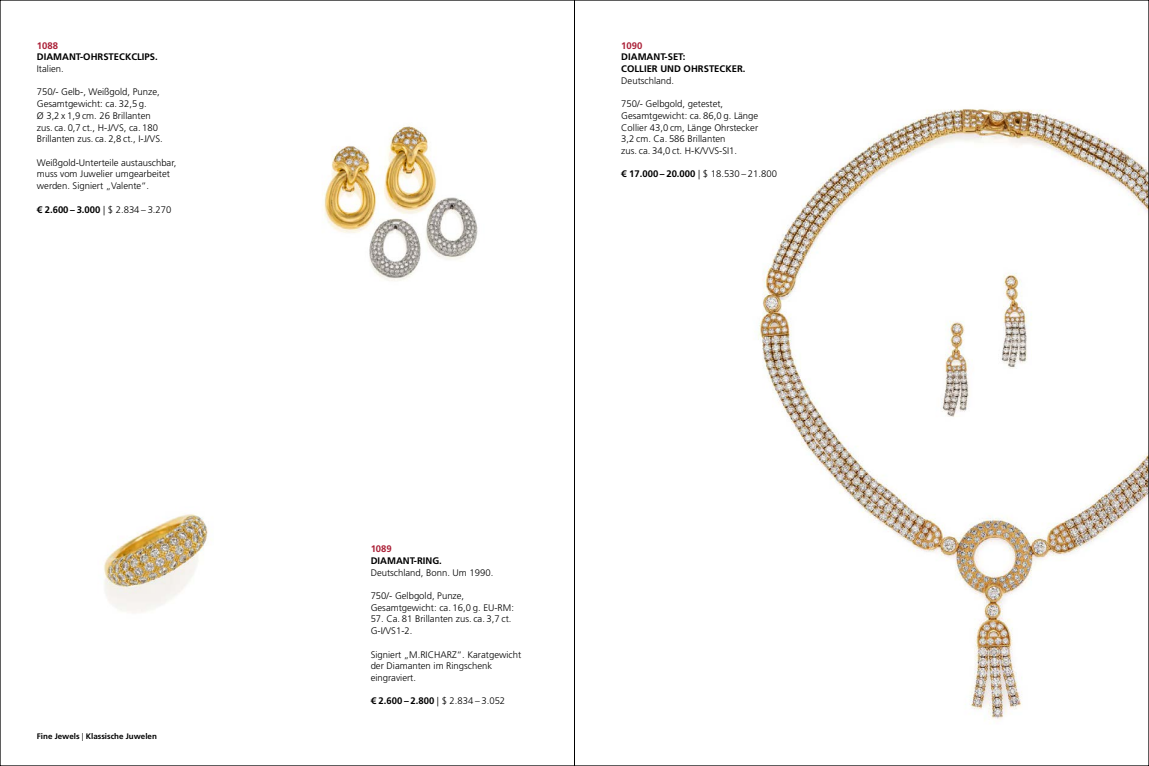
<style>
.page{position:relative;width:1149px;height:766px;background:#fff}
.page>*{position:absolute;margin:0;border:0;box-sizing:border-box;transform-origin:0 0}
.t1{font:300 9.5px/11.7px "Frutiger LT Std";color:#000}
.t2{font:700 9.5px/11.7px "Frutiger LT Std";color:#000}
.t3{font:700 9.5px "Frutiger LT Std";color:#ab2037}
.t4{font:700 8px "Frutiger LT Std";color:#000}
.s1{font-weight:700}
.s2{font-weight:300}
</style>
<div class="page">
<img style="left:758px;top:109px;width:388px;height:611px">
<img style="left:324px;top:126px;width:154px;height:155px">
<img style="left:103px;top:514px;width:108px;height:99px">
<hr style="left:574px;top:0;width:1px;height:765px;background:#000">
<p class="t3" style="left:37px;top:40px;width:23px">1088</p>
<p class="t2" style="left:37px;top:51px;width:122px">DIAMANT-OHRSTECKCLIPS.</p>
<p class="t1" style="left:37px;top:63px;width:28px">Italien.</p>
<p class="t1" style="left:37px;top:86px;width:127px">750/- Gelb-, Weißgold, Punze,<br>Gesamtgewicht: ca. 32,5 g.<br>Ø 3,2 x 1,9 cm. 26 Brillanten zus. ca. 0,7 ct., H-J/VS, ca. 180<br>Brillanten zus. ca. 2,8 ct., I-J/VS.</p>
<p class="t1" style="left:37px;top:157px;width:141px">Weißgold-Unterteile austauschbar, muss vom Juwelier umgearbeitet werden. Signiert „Valente“.</p>
<p class="t1" style="left:37px;top:203px;width:136px"><span class="s1">€ 2.600 – 3.000</span> | $ 2.834 – 3.270</p>
<p class="t4" style="left:37px;top:731px;width:122px">Fine Jewels <span class="s2">|</span> Klassische Juwelen</p>
<p class="t3" style="left:621px;top:40px;width:23px">1090</p>
<p class="t2" style="left:621px;top:51px;width:126px">DIAMANT-SET:<br>COLLIER UND OHRSTECKER.</p>
<p class="t1" style="left:621px;top:75px;width:54px">Deutschland.</p>
<p class="t1" style="left:621px;top:98px;width:138px">750/- Gelbgold, getestet,<br>Gesamtgewicht: ca. 86,0 g. Länge<br>Collier 43,0 cm, Länge Ohrstecker<br>3,2 cm. Ca. 586 Brillanten<br>zus. ca. 34,0 ct. H-K/VVS-SI1.</p>
<p class="t1" style="left:621px;top:168px;width:157px"><span class="s1">€ 17.000 – 20.000</span> | $ 18.530 – 21.800</p>
<p class="t3" style="left:370px;top:543px;width:23px">1089</p>
<p class="t2" style="left:370px;top:554px;width:73px">DIAMANT-RING.</p>
<p class="t1" style="left:370px;top:566px;width:124px">Deutschland, Bonn. Um 1990.</p>
<p class="t1" style="left:370px;top:590px;width:145px">750/- Gelbgold, Punze,<br>Gesamtgewicht: ca. 16,0 g. EU-RM:</p>
<p class="t1" style="left:370px;top:613px;width:142px">57. Ca. 81 Brillanten zus. ca. 3,7 ct.<br>G-I/VS1-2.</p>
<p class="t1" style="left:370px;top:648px;width:152px">Signiert „M.RICHARZ“. Karatgewicht der Diamanten im Ringschenk eingraviert.</p>
<p class="t1" style="left:370px;top:695px;width:136px"><span class="s1">€ 2.600 – 2.800</span> | $ 2.834 – 3.052</p>
</div>
